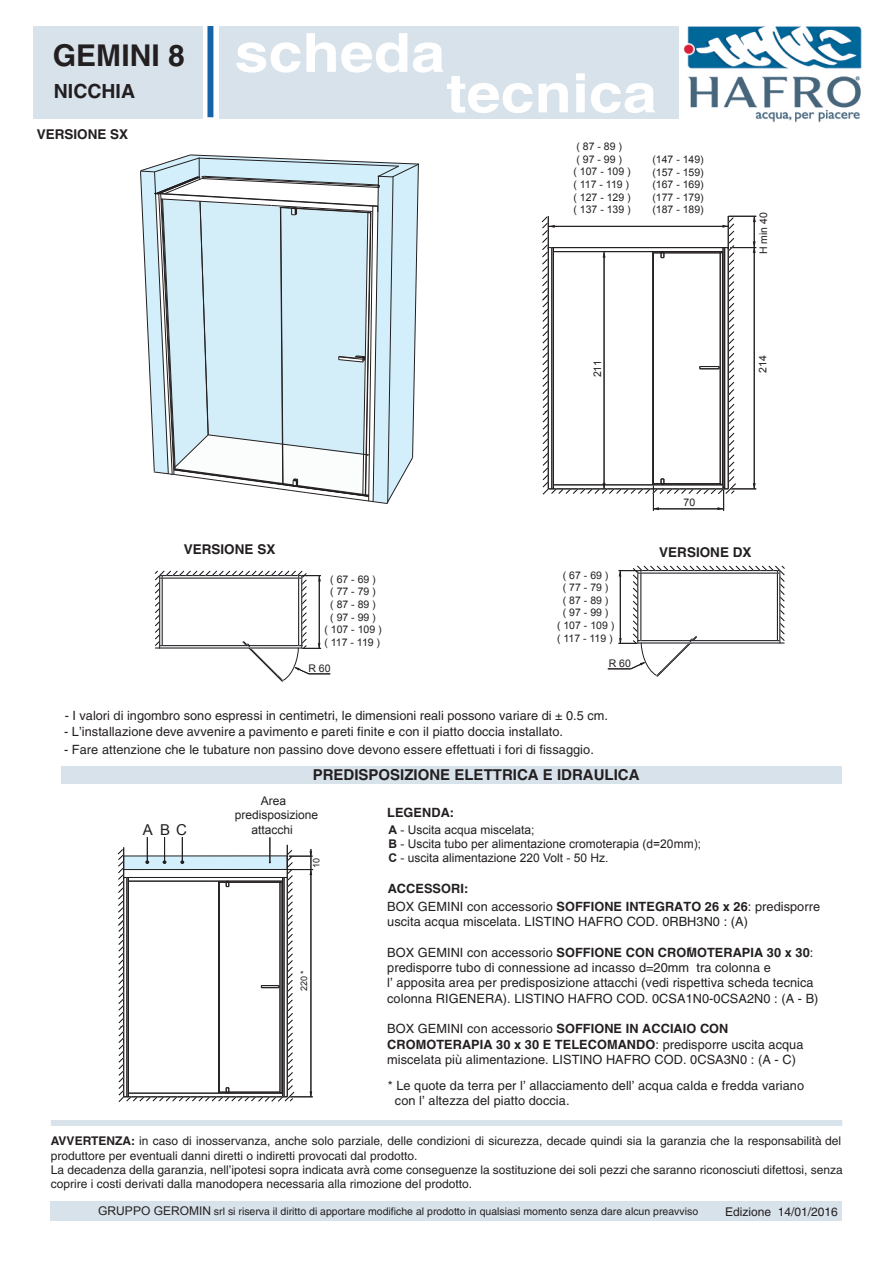
<style>
.page{position:relative;width:893px;height:1263px;background:#fff}
.page>*{position:absolute;margin:0;border:0;box-sizing:border-box;transform-origin:0 0}
.t1{font:700 54px "Helvetica";color:#fff;scale:1.13 1}
.t2{font:700 30px "Helvetica LT Std";color:#231f20}
.t3{font:700 19.5px "Helvetica LT Std";color:#231f20}
.t4{font:700 15px "Helvetica LT Std";color:#231f20}
.t5{font:15px "Arial";color:#231f20}
.t6{font:700 13.5px "Helvetica LT Std";color:#231f20}
.t7{font:12.75px/15.3px "Helvetica LT Std";letter-spacing:.005em;color:#231f20}
.t8{font:700 12.75px "Helvetica LT Std";letter-spacing:.005em;color:#231f20}
.t9{font:12px/14.4px "Helvetica LT Std";color:#231f20}
.t10{font:12px/14.4px "Arial";color:#231f20}
.t11{font:10.5px/12.6px "Arial";color:#231f20;text-align:center}
.t12{font:10.5px "Helvetica LT Std";color:#231f20}
.t13{font:9px "Arial";color:#231f20}
.t14{font:6px "Helvetica LT Std";color:#231f20}
.s1{font-weight:700}
.s2{font-family:"Arial";font-size:12px}
</style>
<div class="page">
<img style="left:646px;top:26px;width:216px;height:97px">
<div style="left:219px;top:26px;width:459px;height:92px;background:#d8e2ea"></div>
<div style="left:33px;top:26px;width:169px;height:92px;background:#d8e2ea"></div>
<div style="left:207px;top:26px;width:6px;height:91px;background:#1663a7"></div>
<div style="left:51px;top:1201px;width:791px;height:19px;background:#d8e2ea"></div>
<div style="left:51px;top:1120px;width:791px;height:6px;background:#d8e2ea"></div>
<svg style="left:140px;top:154px;width:279px;height:350px"></svg>
<div style="left:62px;top:766px;width:780px;height:18px;background:#d8e2ea"></div>
<svg style="left:607px;top:565px;width:178px;height:112px"></svg>
<svg style="left:154px;top:570px;width:176px;height:112px"></svg>
<svg style="left:117px;top:837px;width:196px;height:265px"></svg>
<svg style="left:541px;top:216px;width:215px;height:295px"></svg>
<h2 class="t2" style="left:53px;top:38px;width:134px">GEMINI 8</h2>
<h3 class="t3" style="left:54px;top:79px;width:83px">NICCHIA</h3>
<p class="t6" style="left:37px;top:126px;width:93px">VERSIONE SX</p>
<h1 class="t1" style="left:234px;top:20px;width:188px">scheda</h1>
<h1 class="t1" style="left:446px;top:60px;width:188px">tecnica</h1>
<p class="t11" style="left:573px;top:140px;width:59px;text-align:left">( 87 - 89 )<br>( 97 - 99 )<br>( 107 - 109 ) ( 117 - 119 ) ( 127 - 129 ) ( 137 - 139 )</p>
<p class="t11" style="left:652px;top:153px;width:53px;text-align:justify">(147 - 149) (157 - 159) (167 - 169) (177 - 179) (187 - 189)</p>
<p class="t11" style="left:591px;top:377px;width:18px;rotate:-90deg">211</p>
<p class="t11" style="left:683px;top:496px;width:13px">70</p>
<p class="t11" style="left:757px;top:254px;width:44px;rotate:-90deg">H min 40</p>
<p class="t11" style="left:756px;top:373px;width:19px;rotate:-90deg">214</p>
<p class="t6" style="left:184px;top:541px;width:93px">VERSIONE SX</p>
<p class="t6" style="left:659px;top:544px;width:94px">VERSIONE DX</p>
<p class="t11" style="left:324px;top:573px;width:59px">( 67 - 69 )<br>( 77 - 79 )<br>( 87 - 89 )<br>( 97 - 99 )<br>( 107 - 109 ) ( 117 - 119 )</p>
<p class="t11" style="left:557px;top:569px;width:59px">( 67 - 69 )<br>( 77 - 79 )<br>( 87 - 89 )<br>( 97 - 99 )<br>( 107 - 109 ) ( 117 - 119 )</p>
<p class="t11" style="left:608px;top:657px;width:24px">R 60</p>
<p class="t11" style="left:308px;top:662px;width:24px">R 60</p>
<p class="t7" style="left:65px;top:708px;width:544px">- I valori di ingombro sono espressi in centimetri, le dimensioni reali possono variare di ± 0.5 cm.</p>
<p class="t7" style="left:64px;top:724px;width:500px">- L’installazione deve avvenire a pavimento e pareti finite e con il piatto doccia installato.</p>
<p class="t7" style="left:64px;top:741px;width:531px">- Fare attenzione che le tubature non passino dove devono essere effettuati i fori di fissaggio.</p>
<p class="t5" style="left:143px;top:819px;width:46px">ABC</p>
<p class="t4" style="left:313px;top:766px;width:328px">PREDISPOSIZIONE ELETTRICA E IDRAULICA</p>
<p class="t10" style="left:261px;top:794px;width:27px">Area</p>
<p class="t10" style="left:235px;top:808px;width:85px">predisposizione</p>
<p class="t10" style="left:251px;top:823px;width:43px">attacchi</p>
<p class="t13" style="left:310px;top:868px;width:12px;rotate:-90deg">10</p>
<p class="t13" style="left:298px;top:991px;width:23px;rotate:-90deg">220 *</p>
<p class="t8" style="left:387px;top:805px;width:68px">LEGENDA:</p>
<p class="t10" style="left:388px;top:822px;width:314px"><span class="s1">A</span> - Uscita acqua miscelata;<br><span class="s1">B</span> - Uscita tubo per alimentazione cromoterapia (d=20mm);<br><span class="s1">C</span> - uscita alimentazione 220 Volt - 50 Hz.</p>
<p class="t8" style="left:388px;top:881px;width:82px">ACCESSORI:</p>
<p class="t7" style="left:387px;top:899px;width:434px">BOX GEMINI con accessorio <span class="s1">SOFFIONE INTEGRATO 26 x 26</span>: predisporre uscita acqua miscelata. LISTINO HAFRO COD. 0RBH3N0 : (A)</p>
<p class="t7" style="left:387px;top:945px;width:433px">BOX GEMINI con accessorio <span class="s1">SOFFIONE CON CROMOTERAPIA 30 x 30</span>: predisporre tubo di connessione ad incasso d=20mm tra colonna e<br>l’ apposita area per predisposizione attacchi (vedi rispettiva scheda tecnica colonna RIGENERA). LISTINO HAFRO COD. 0CSA1N0-0CSA2N0 : (A - B)</p>
<p class="t7" style="left:387px;top:1021px;width:418px">BOX GEMINI con accessorio <span class="s1">SOFFIONE IN ACCIAIO CON<br>CROMOTERAPIA 30 x 30 E TELECOMANDO</span>: predisporre uscita acqua miscelata più alimentazione. LISTINO HAFRO COD. 0CSA3N0 : (A - C)</p>
<p class="t14" style="left:688px;top:946px;width:5px">2</p>
<p class="t7" style="left:395px;top:1078px;width:411px;text-indent:-7px">* Le quote da terra per l’ allacciamento dell’ acqua calda e fredda variano con l’ altezza del piatto doccia.</p>
<p class="t9" style="left:51px;top:1134px;width:793px"><span class="s1">AVVERTENZA:</span> in caso di inosservanza, anche solo parziale, delle condizioni di sicurezza, decade quindi sia la garanzia che la responsabilità del produttore per eventuali danni diretti o indiretti provocati dal prodotto.<br>La decadenza della garanzia, nell’ipotesi sopra indicata avrà come conseguenze la sostituzione dei soli pezzi che saranno riconosciuti difettosi, senza coprire i costi derivati dalla manodopera necessaria alla rimozione del prodotto.</p>
<p class="t12" style="left:98px;top:1205px;width:601px"><span class="s2">GRUPPO GEROMIN</span> srl si riserva il diritto di apportare modifiche al prodotto in qualsiasi momento senza dare alcun preavviso</p>
<p class="t9" style="left:725px;top:1204px;width:114px">Edizione 14/01/2016</p>
</div>
